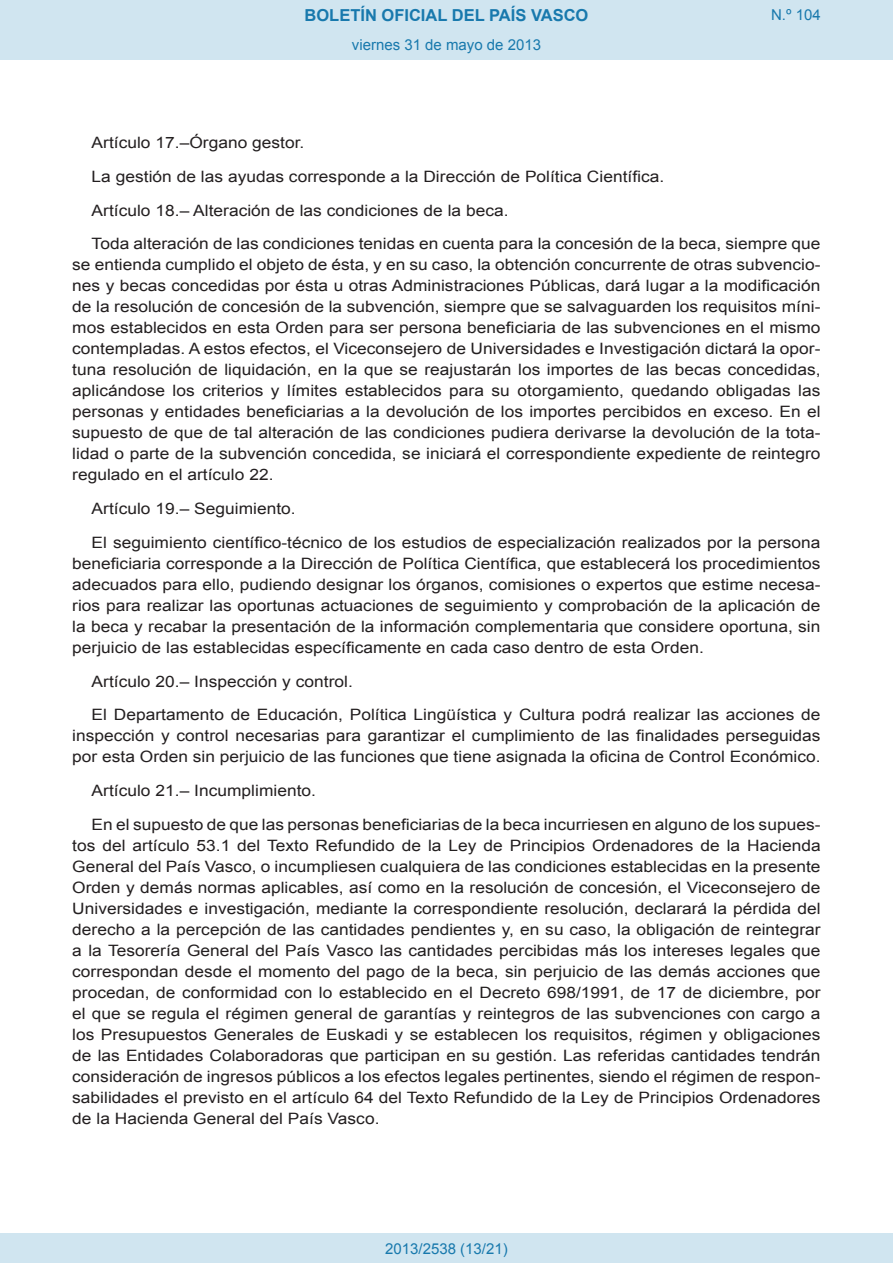
<style>
.page{position:relative;width:893px;height:1263px;background:#fff}
.page>*{position:absolute;margin:0;border:0;box-sizing:border-box;transform-origin:0 0}
.t1{font:700 16.5px "Arial";color:#1879ad}
.BOPVDetalle{font:15.6px/21px "Arial";color:#231f20;text-align:justify;scale:1.11 1}
.Paginacion_Centro{font:15px "Arial";color:#1879ad}
</style>
<div class="page">
<div style="left:0;top:0;width:893px;height:60px;background:#d0e5f0"></div>
<div style="left:0;top:1233px;width:893px;height:30px;background:#d0e5f0"></div>
<p class="t1" style="left:305px;top:4px;width:285px">BOLETÍN OFICIAL DEL PAÍS VASCO</p>
<p class="Paginacion_Centro" style="left:352px;top:35px;width:191px">viernes 31 de mayo de 2013</p>
<p class="Paginacion_Centro" style="left:771px;top:5px;width:51px">N.º 104</p>
<p class="BOPVDetalle" style="left:92px;top:132px;width:193px">Artículo 17.–Órgano gestor.</p>
<p class="BOPVDetalle" style="left:92px;top:166px;width:517px">La gestión de las ayudas corresponde a la Dirección de Política Científica.</p>
<p class="BOPVDetalle" style="left:92px;top:200px;width:377px">Artículo 18.– Alteración de las condiciones de la beca.</p>
<p class="BOPVDetalle" style="left:72px;top:234px;width:676px;text-indent:19px">Toda alteración de las condiciones tenidas en cuenta para la concesión de la beca, siempre que se entienda cumplido el objeto de ésta, y en su caso, la obtención concurrente de otras subvencio&shy;nes y becas concedidas por ésta u otras Administraciones Públicas, dará lugar a la modificación de la resolución de concesión de la subvención, siempre que se salvaguarden los requisitos míni&shy;mos establecidos en esta Orden para ser persona beneficiaria de las subvenciones en el mismo contempladas. A estos efectos, el Viceconsejero de Universidades e Investigación dictará la opor&shy;tuna resolución de liquidación, en la que se reajustarán los importes de las becas concedidas, aplicándose los criterios y límites establecidos para su otorgamiento, quedando obligadas las personas y entidades beneficiarias a la devolución de los importes percibidos en exceso. En el supuesto de que de tal alteración de las condiciones pudiera derivarse la devolución de la tota&shy;lidad o parte de la subvención concedida, se iniciará el correspondiente expediente de reintegro regulado en el artículo 22.</p>
<p class="BOPVDetalle" style="left:92px;top:498px;width:185px">Artículo 19.– Seguimiento.</p>
<p class="BOPVDetalle" style="left:72px;top:532px;width:676px;text-indent:19px">El seguimiento científico-técnico de los estudios de especialización realizados por la persona beneficiaria corresponde a la Dirección de Política Científica, que establecerá los procedimientos adecuados para ello, pudiendo designar los órganos, comisiones o expertos que estime necesa&shy;rios para realizar las oportunas actuaciones de seguimiento y comprobación de la aplicación de la beca y recabar la presentación de la información complementaria que considere oportuna, sin perjuicio de las establecidas específicamente en cada caso dentro de esta Orden.</p>
<p class="BOPVDetalle" style="left:92px;top:671px;width:237px">Artículo 20.– Inspección y control.</p>
<p class="BOPVDetalle" style="left:72px;top:705px;width:676px;text-indent:19px">El Departamento de Educación, Política Lingüística y Cultura podrá realizar las acciones de inspección y control necesarias para garantizar el cumplimiento de las finalidades perseguidas por esta Orden sin perjuicio de las funciones que tiene asignada la oficina de Control Económico.</p>
<p class="BOPVDetalle" style="left:92px;top:780px;width:204px">Artículo 21.– Incumplimiento.</p>
<p class="BOPVDetalle" style="left:72px;top:814px;width:676px;text-indent:19px">En el supuesto de que las personas beneficiarias de la beca incurriesen en alguno de los supues&shy;tos del artículo 53.1 del Texto Refundido de la Ley de Principios Ordenadores de la Hacienda General del País Vasco, o incumpliesen cualquiera de las condiciones establecidas en la presente Orden y demás normas aplicables, así como en la resolución de concesión, el Viceconsejero de Universidades e investigación, mediante la correspondiente resolución, declarará la pérdida del derecho a la percepción de las cantidades pendientes y, en su caso, la obligación de reintegrar a la Tesorería General del País Vasco las cantidades percibidas más los intereses legales que correspondan desde el momento del pago de la beca, sin perjuicio de las demás acciones que procedan, de conformidad con lo establecido en el Decreto 698/1991, de 17 de diciembre, por el que se regula el régimen general de garantías y reintegros de las subvenciones con cargo a los Presupuestos Generales de Euskadi y se establecen los requisitos, régimen y obligaciones de las Entidades Colaboradoras que participan en su gestión. Las referidas cantidades tendrán consideración de ingresos públicos a los efectos legales pertinentes, siendo el régimen de respon&shy;sabilidades el previsto en el artículo 64 del Texto Refundido de la Ley de Principios Ordenadores de la Hacienda General del País Vasco.</p>
<p class="Paginacion_Centro" style="left:385px;top:1238px;width:124px">2013/2538 (13/21)</p>
</div>
